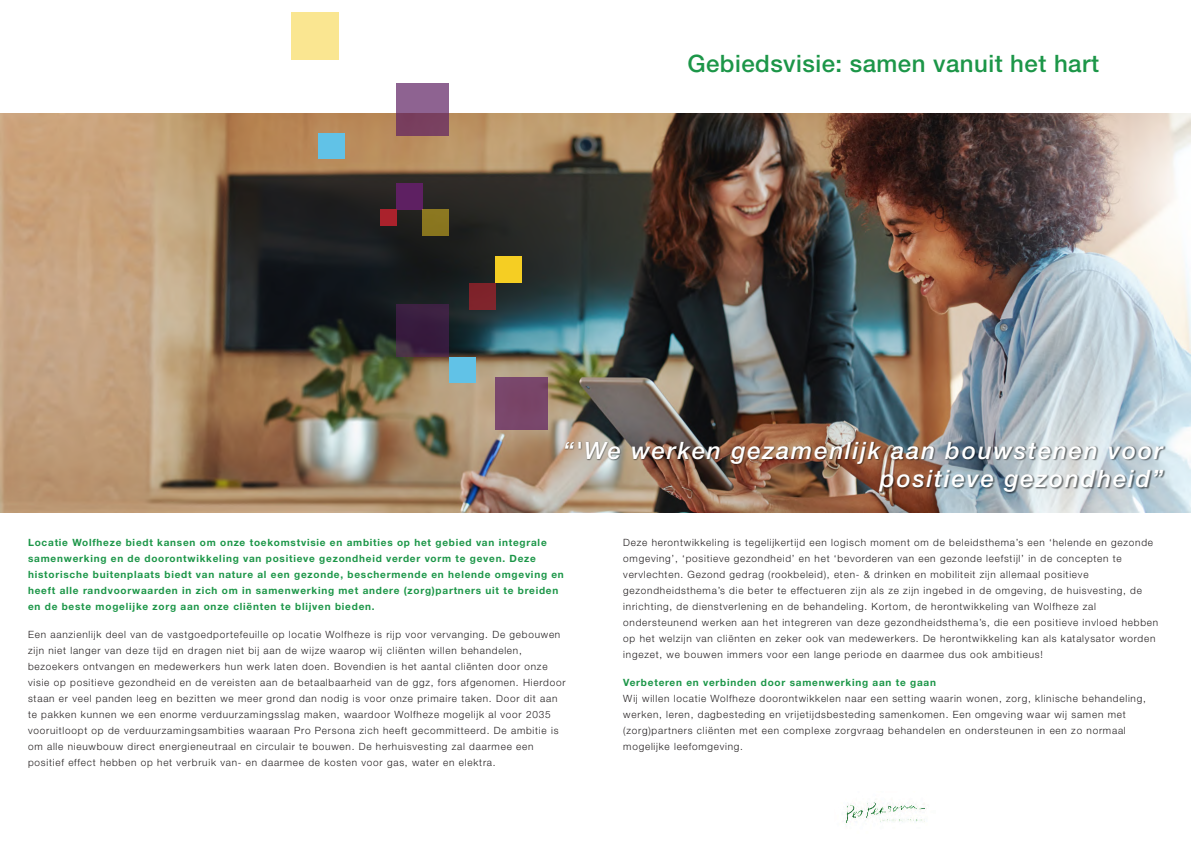
<style>
.page{position:relative;width:1191px;height:842px;background:#fff}
.page>*{position:absolute;margin:0;border:0;box-sizing:border-box;transform-origin:0 0}
.t1{font:italic 500 24px/28px "Helvetica Neue LT Std";letter-spacing:.075em;color:#fff;text-align:right}
.t2{font:500 24px "Helvetica Neue LT Std";letter-spacing:.02em;color:#1c9648}
.t3{font:300 10px/16px "Helvetica Neue LT Std";letter-spacing:.075em;color:#231f20}
.t4{font:700 10px/16px "Helvetica Neue LT Std";letter-spacing:.075em;color:#1c9648}
</style>
<div class="page">
<img style="left:845px;top:802px;width:82px;height:23px">
<img style="left:0;top:114px;width:1191px;height:399px">
<div style="left:291px;top:12px;width:48px;height:48px;background:#fae691"></div>
<div style="left:397px;top:84px;width:52px;height:52px;background:#5e2062;opacity:.7"></div>
<div style="left:397px;top:305px;width:52px;height:52px;background:#5e2062;opacity:.5"></div>
<div style="left:495px;top:377px;width:52px;height:53px;background:#79466a"></div>
<div style="left:397px;top:183px;width:26px;height:26px;background:#5e2062"></div>
<div style="left:423px;top:209px;width:26px;height:27px;background:#8a761f"></div>
<div style="left:495px;top:257px;width:26px;height:26px;background:#f5ce23"></div>
<div style="left:469px;top:283px;width:26px;height:26px;background:#7f232b"></div>
<div style="left:380px;top:209px;width:17px;height:17px;background:#aa222c"></div>
<div style="left:318px;top:133px;width:26px;height:26px;background:#61c2e7"></div>
<div style="left:449px;top:357px;width:26px;height:26px;background:#61c2e7"></div>
<img style="left:565px;top:442px;width:600px;height:52px">
<h1 class="t2" style="left:687px;top:54px;width:413px">Gebiedsvisie: samen vanuit het hart</h1>
<h1 class="t1" style="left:563px;top:440px;width:601px">“'We werken gezamenlijk aan bouwstenen voor positieve gezondheid”</h1>
<p class="t4" style="left:28px;top:536px;width:537px">Locatie Wolfheze biedt kansen om onze toekomstvisie en ambities op het gebied van integrale samenwerking en de doorontwikkeling van positieve gezondheid verder vorm te geven. Deze historische buitenplaats biedt van nature al een gezonde, beschermende en helende omgeving en heeft alle randvoorwaarden in zich om in samenwerking met andere (zorg)partners uit te breiden en de beste mogelijke zorg aan onze cliënten te blijven bieden.</p>
<p class="t3" style="left:28px;top:628px;width:539px">Een aanzienlijk deel van de vastgoedportefeuille op locatie Wolfheze is rijp voor vervanging. De gebouwen zijn niet langer van deze tijd en dragen niet bij aan de wijze waarop wij cliënten willen behandelen, bezoekers ontvangen en medewerkers hun werk laten doen. Bovendien is het aantal cliënten door onze visie op positieve gezondheid en de vereisten aan de betaalbaarheid van de ggz, fors afgenomen. Hierdoor staan er veel panden leeg en bezitten we meer grond dan nodig is voor onze primaire taken. Door dit aan te pakken kunnen we een enorme verduurzamingsslag maken, waardoor Wolfheze mogelijk al voor 2035 vooruitloopt op de verduurzamingsambities waaraan Pro Persona zich heeft gecommitteerd. De ambitie is om alle nieuwbouw direct energieneutraal en circulair te bouwen. De herhuisvesting zal daarmee een positief effect hebben op het verbruik van- en daarmee de kosten voor gas, water en elektra.</p>
<p class="t3" style="left:623px;top:536px;width:536px">Deze herontwikkeling is tegelijkertijd een logisch moment om de beleidsthema’s een ‘helende en gezonde omgeving’, ‘positieve gezondheid’ en het ‘bevorderen van een gezonde leefstijl’ in de concepten te vervlechten. Gezond gedrag (rookbeleid), eten- &amp; drinken en mobiliteit zijn allemaal positieve gezondheidsthema’s die beter te effectueren zijn als ze zijn ingebed in de omgeving, de huisvesting, de inrichting, de dienstverlening en de behandeling. Kortom, de herontwikkeling van Wolfheze zal ondersteunend werken aan het integreren van deze gezondheidsthema’s, die een positieve invloed hebben op het welzijn van cliënten en zeker ook van medewerkers. De herontwikkeling kan als katalysator worden ingezet, we bouwen immers voor een lange periode en daarmee dus ook ambitieus!</p>
<p class="t4" style="left:623px;top:676px;width:314px">Verbeteren en verbinden door samenwerking aan te gaan</p>
<p class="t3" style="left:623px;top:692px;width:524px">Wij willen locatie Wolfheze doorontwikkelen naar een setting waarin wonen, zorg, klinische behandeling, werken, leren, dagbesteding en vrijetijdsbesteding samenkomen. Een omgeving waar wij samen met (zorg)partners cliënten met een complexe zorgvraag behandelen en ondersteunen in een zo normaal mogelijke leefomgeving.</p>
</div>
